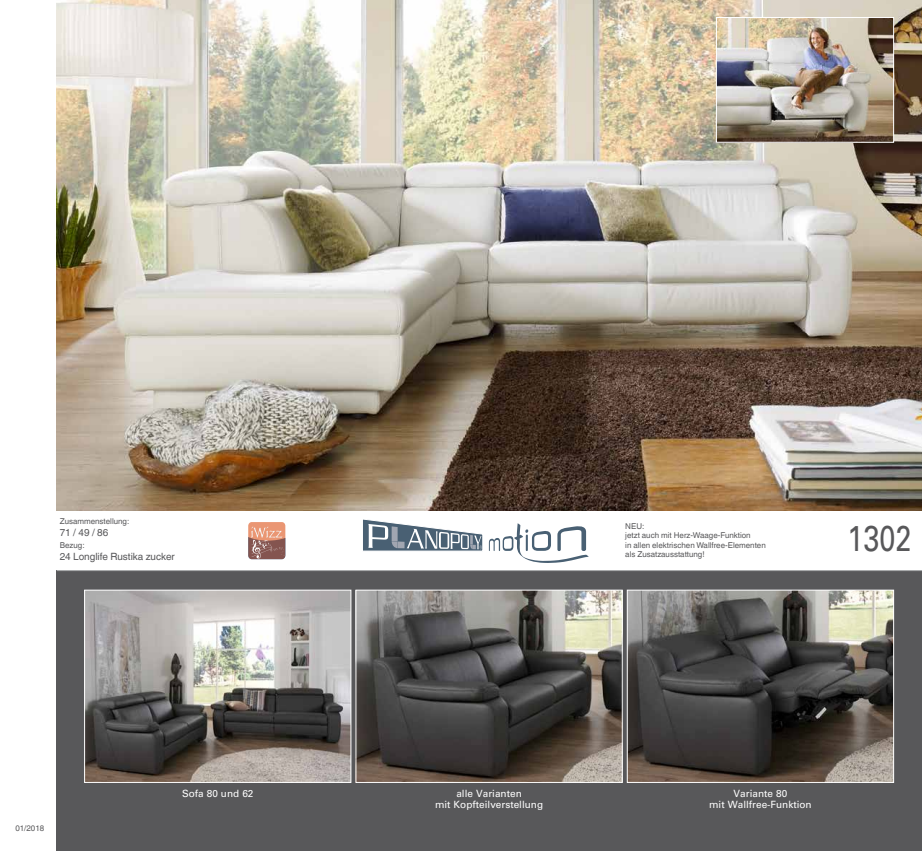
<style>
.page{position:relative;width:922px;height:851px;background:#fff}
.page>*{position:absolute;margin:0;border:0;box-sizing:border-box;transform-origin:0 0}
.t1{font:36px "Univers";color:#58585a;scale:.8 1}
.t2{font:10px/11px "Univers";color:#fff;text-align:center}
.t3{font:10px "Helvetica World";color:#58585a}
.t4{font:8px/9.6px "Helvetica World";color:#58585a}
</style>
<div class="page">
<div style="left:57px;top:570px;width:864px;height:280px;background:#58585a"></div>
<img style="left:57px;top:0;width:864px;height:510px">
<svg style="left:363px;top:519px;width:120px;height:32px"></svg>
<svg style="left:489px;top:523px;width:99px;height:40px"></svg>
<hr style="left:57px;top:570px;width:864px;height:1px;background:#b1b3b4">
<img style="left:717px;top:19px;width:174px;height:122px">
<div style="left:715px;top:17px;width:178px;height:126px;border:1px solid #fff"></div>
<img style="left:628px;top:591px;width:263px;height:189px">
<div style="left:626px;top:589px;width:267px;height:193px;border:1px solid #fff"></div>
<img style="left:357px;top:591px;width:263px;height:189px">
<div style="left:355px;top:589px;width:267px;height:193px;border:1px solid #fff"></div>
<img style="left:86px;top:591px;width:263px;height:189px">
<div style="left:84px;top:589px;width:267px;height:193px;border:1px solid #fff"></div>
<div style="left:248px;top:522px;width:37px;height:37px;background:#ea9673;border-radius:4px"></div>
<svg style="left:248px;top:526px;width:37px;height:33px"></svg>
<p class="t4" style="left:60px;top:516px;width:71px">Zusammenstellung:</p>
<p class="t3" style="left:60px;top:527px;width:50px">71 / 49 / 86</p>
<p class="t4" style="left:60px;top:540px;width:26px">Bezug:</p>
<p class="t3" style="left:60px;top:551px;width:117px">24 Longlife Rustika zucker</p>
<p class="t4" style="left:625px;top:521px;width:142px">NEU:<br>jetzt auch mit Herz-Waage-Funktion<br>in allen elektrischen Wallfree-Elementen als Zusatzausstattung!</p>
<h1 class="t1" style="left:847px;top:517px;width:82px">1302</h1>
<p class="t4" style="left:15px;top:823px;width:30px">01/2018</p>
<p class="t2" style="left:182px;top:788px;width:73px">Sofa 80 und 62</p>
<p class="t2" style="left:435px;top:788px;width:110px">alle Varianten<br>mit Kopfteilverstellung</p>
<p class="t2" style="left:709px;top:788px;width:104px">Variante 80<br>mit Wallfree-Funktion</p>
</div>
